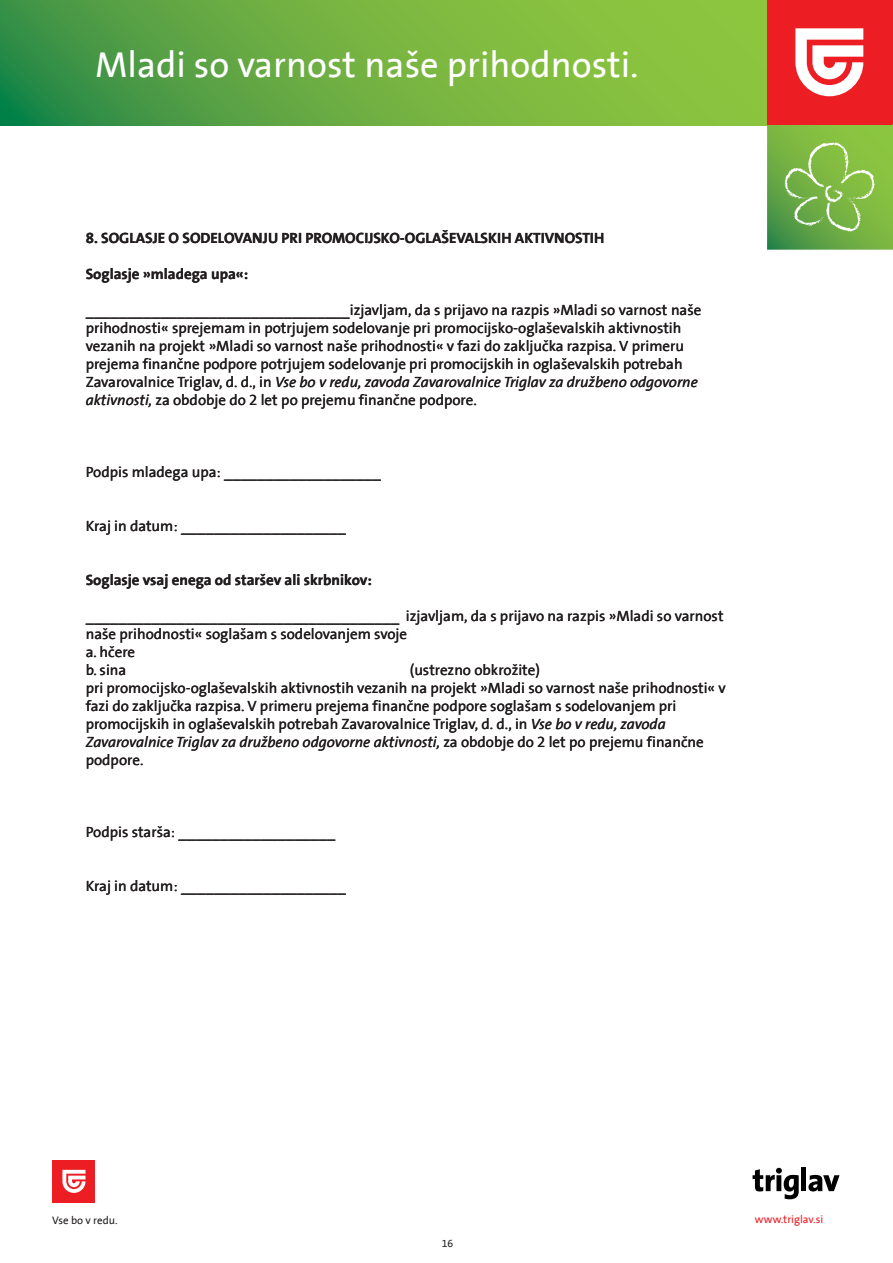
<style>
.page{position:relative;width:893px;height:1263px;background:#fff}
.page>*{position:absolute;margin:0;border:0;box-sizing:border-box;transform-origin:0 0}
.t1{font:36.6px "Triglav The Sans";color:#fff}
.t2{font:15px/18px "Triglav The Sans";color:#231f20}
.t3{font:700 15px "Triglav The Sans";color:#231f20}
.t4{font:10.95px "Triglav The Sans";color:#ed1d24}
.t5{font:10.95px "Triglav The Sans";color:#231f20}
.t6{font:10.5px "Triglav The Sans";color:#231f20}
.s1{font-style:italic}
</style>
<div class="page">
<svg style="left:753px;top:1168px;width:46px;height:31px"></svg>
<div style="left:801px;top:1168px;width:5px;height:23px;background:#010101"></div>
<svg style="left:808px;top:1175px;width:32px;height:16px"></svg>
<div style="left:53px;top:1160px;width:42px;height:42px;background:#ed1d24"></div>
<svg style="left:62px;top:1170px;width:23px;height:23px"></svg>
<svg style="left:0;top:0;width:767px;height:125px;background:#6caf42"></svg>
<svg style="left:767px;top:124px;width:126px;height:126px;background:#7db74d"></svg>
<div style="left:767px;top:0;width:125px;height:125px;background:#ed1d24"></div>
<svg style="left:795px;top:28px;width:68px;height:69px"></svg>
<h1 class="t1" style="left:95px;top:45px;width:545px">Mladi so varnost naše prihodnosti.</h1>
<p class="t3" style="left:86px;top:229px;width:520px">8. SOGLASJE O SODELOVANJU PRI PROMOCIJSKO-OGLAŠEVALSKIH AKTIVNOSTIH</p>
<p class="t3" style="left:86px;top:265px;width:164px">Soglasje »mladega upa«:</p>
<p class="t2" style="left:86px;top:301px;width:617px">________________________________izjavljam, da s prijavo na razpis »Mladi so varnost naše prihodnosti« sprejemam in potrjujem sodelovanje pri promocijsko-oglaševalskih aktivnostih vezanih na projekt »Mladi so varnost naše prihodnosti« v fazi do zaključka razpisa. V primeru prejema finančne podpore potrjujem sodelovanje pri promocijskih in oglaševalskih potrebah Zavarovalnice Triglav, d. d., in <span class="s1">Vse bo v redu, zavoda Zavarovalnice Triglav za družbeno odgovorne aktivnosti,</span> za obdobje do 2 let po prejemu finančne podpore.</p>
<p class="t2" style="left:86px;top:463px;width:297px">Podpis mladega upa: ___________________</p>
<p class="t2" style="left:86px;top:517px;width:262px">Kraj in datum: ____________________</p>
<p class="t3" style="left:86px;top:571px;width:288px">Soglasje vsaj enega od staršev ali skrbnikov:</p>
<p class="t2" style="left:86px;top:607px;width:639px">______________________________________ izjavljam, da s prijavo na razpis »Mladi so varnost naše prihodnosti« soglašam s sodelovanjem svoje<br>a. hčere<br>b. sina</p>
<p class="t2" style="left:86px;top:661px;width:641px;text-indent:324px">(ustrezno obkrožite)<br>pri promocijsko-oglaševalskih aktivnostih vezanih na projekt »Mladi so varnost naše prihodnosti« v fazi do zaključka razpisa. V primeru prejema finančne podpore soglašam s sodelovanjem pri promocijskih in oglaševalskih potrebah Zavarovalnice Triglav, d. d., in <span class="s1">Vse bo v redu, zavoda Zavarovalnice Triglav za družbeno odgovorne aktivnosti,</span> za obdobje do 2 let po prejemu finančne podpore.</p>
<p class="t2" style="left:86px;top:823px;width:251px">Podpis starša: ___________________</p>
<p class="t2" style="left:86px;top:877px;width:262px">Kraj in datum: ____________________</p>
<p class="t5" style="left:52px;top:1214px;width:67px">Vse bo v redu.</p>
<p class="t4" style="left:755px;top:1213px;width:70px">www.triglav.si</p>
<p class="t6" style="left:442px;top:1237px;width:13px">16</p>
</div>
